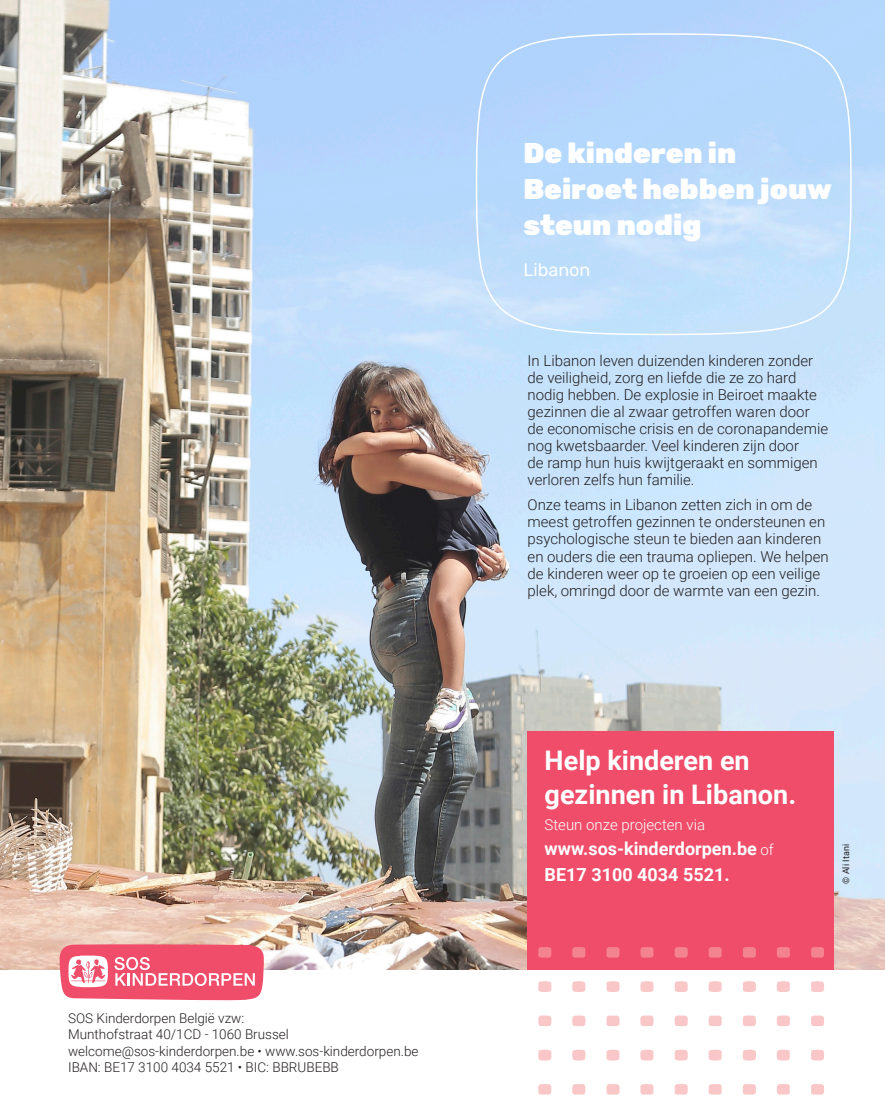
<style>
.page{position:relative;width:885px;height:1106px;background:#fff}
.page>*{position:absolute;margin:0;border:0;box-sizing:border-box;transform-origin:0 0}
.t1{font:900 28.5px/36px "Rubik";color:#fff}
.t2{font:700 27px/34px "Roboto";color:#fff}
.Tekst_nieuws{font:700 18px/25.5px "Roboto";color:#fff}
.t3{font:18px "Rubik";color:#fff}
.Tekst_nieuws-2{font:300 15px/17px "Roboto";color:#231f20}
.Tekst_nieuws-3{font:300 15px "Roboto";color:#fff}
.t4{font:300 13.5px/16.5px "Roboto";color:#231f20}
.fotobijschrift{font:9px "Roboto";letter-spacing:.01em;color:#231f20}
.s1{font-weight:300;font-size:15px}
</style>
<div class="page">
<img style="left:0;top:0;width:884px;height:969px">
<svg style="left:475px;top:33px;width:377px;height:303px"></svg>
<div style="left:527px;top:731px;width:306px;height:238px;background:#ef4d69"></div>
<img style="left:526px;top:944px;width:307px;height:151px">
<svg style="left:60px;top:944px;width:204px;height:56px"></svg>
<p class="t4" style="left:68px;top:1009px;width:222px">SOS Kinderdorpen België vzw:<br>Munthofstraat 40/1CD - 1060 Brussel</p>
<p class="t4" style="left:68px;top:1042px;width:352px">welcome@sos-kinderdorpen.be • www.sos-kinderdorpen.be</p>
<p class="t4" style="left:68px;top:1058px;width:272px">IBAN: BE17 3100 4034 5521 • BIC: BBRUBEBB</p>
<p class="t1" style="left:523px;top:136px;width:310px">De kinderen in<br>Beiroet hebben jouw steun nodig</p>
<p class="t3" style="left:523px;top:259px;width:69px">Libanon</p>
<p class="Tekst_nieuws-2" style="left:527px;top:351px;width:302px">In Libanon leven duizenden kinderen zonder de veiligheid, zorg en liefde die ze zo hard nodig hebben. De explosie in Beiroet maakte gezinnen die al zwaar getroffen waren door de economische crisis en de coronapandemie nog kwetsbaarder. Veel kinderen zijn door<br>de ramp hun huis kwijtgeraakt en sommigen verloren zelfs hun familie.</p>
<p class="Tekst_nieuws-2" style="left:527px;top:496px;width:302px">Onze teams in Libanon zetten zich in om de meest getroffen gezinnen te ondersteunen en psychologische steun te bieden aan kinderen en ouders die een trauma opliepen. We helpen de kinderen weer op te groeien op een veilige plek, omringd door de warmte van een gezin.</p>
<p class="t2" style="left:544px;top:742px;width:253px">Help kinderen en gezinnen in Libanon.</p>
<p class="Tekst_nieuws-3" style="left:544px;top:813px;width:162px">Steun onze projecten via</p>
<p class="Tekst_nieuws" style="left:544px;top:835px;width:231px">www.sos-kinderdorpen.be <span class="s1">of<br></span>BE17 3100 4034 5521.</p>
<p class="fotobijschrift" style="left:839px;top:884px;width:42px;rotate:-90deg">© Ali Itani</p>
</div>
